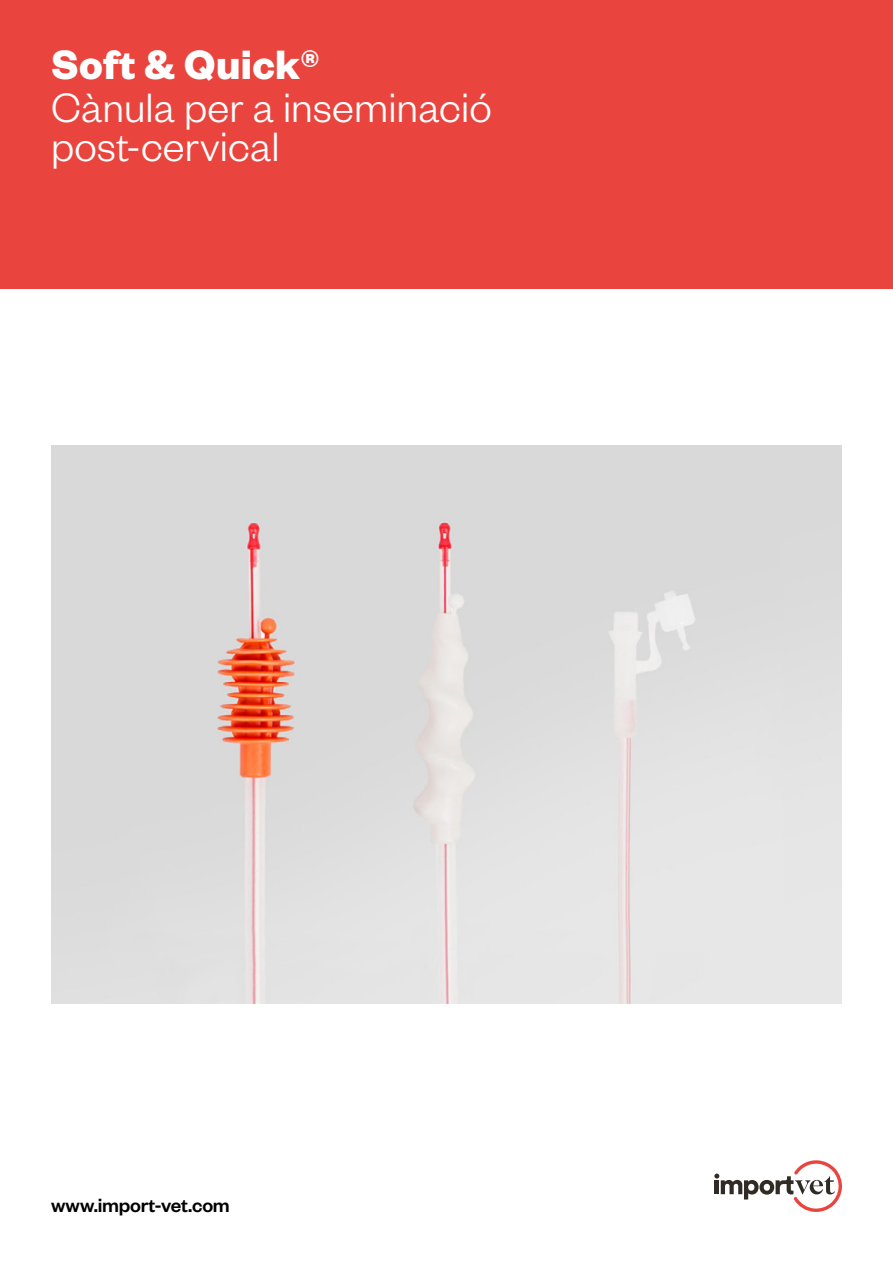
<style>
.page{position:relative;width:893px;height:1263px;background:#fff}
.page>*{position:absolute;margin:0;border:0;box-sizing:border-box;transform-origin:0 0}
.t1{font:300 45px/39px "Founders Grotesk";color:#fff}
.t2{font:700 45px "Founders Grotesk";letter-spacing:.01em;color:#fff}
.t3{font:500 21px "Founders Grotesk";letter-spacing:-.01em;color:#000}
</style>
<div class="page">
<div style="left:0;top:0;width:893px;height:289px;background:#e9453e"></div>
<svg style="left:714px;top:1160px;width:128px;height:52px"></svg>
<img style="left:51px;top:445px;width:791px;height:559px">
<p class="t2" style="left:51px;top:36px;width:269px">Soft &amp; Quick®</p>
<p class="t1" style="left:51px;top:86px;width:442px">Cànula per a inseminació post-cervical</p>
<p class="t3" style="left:51px;top:1192px;width:180px">www.import-vet.com</p>
</div>
